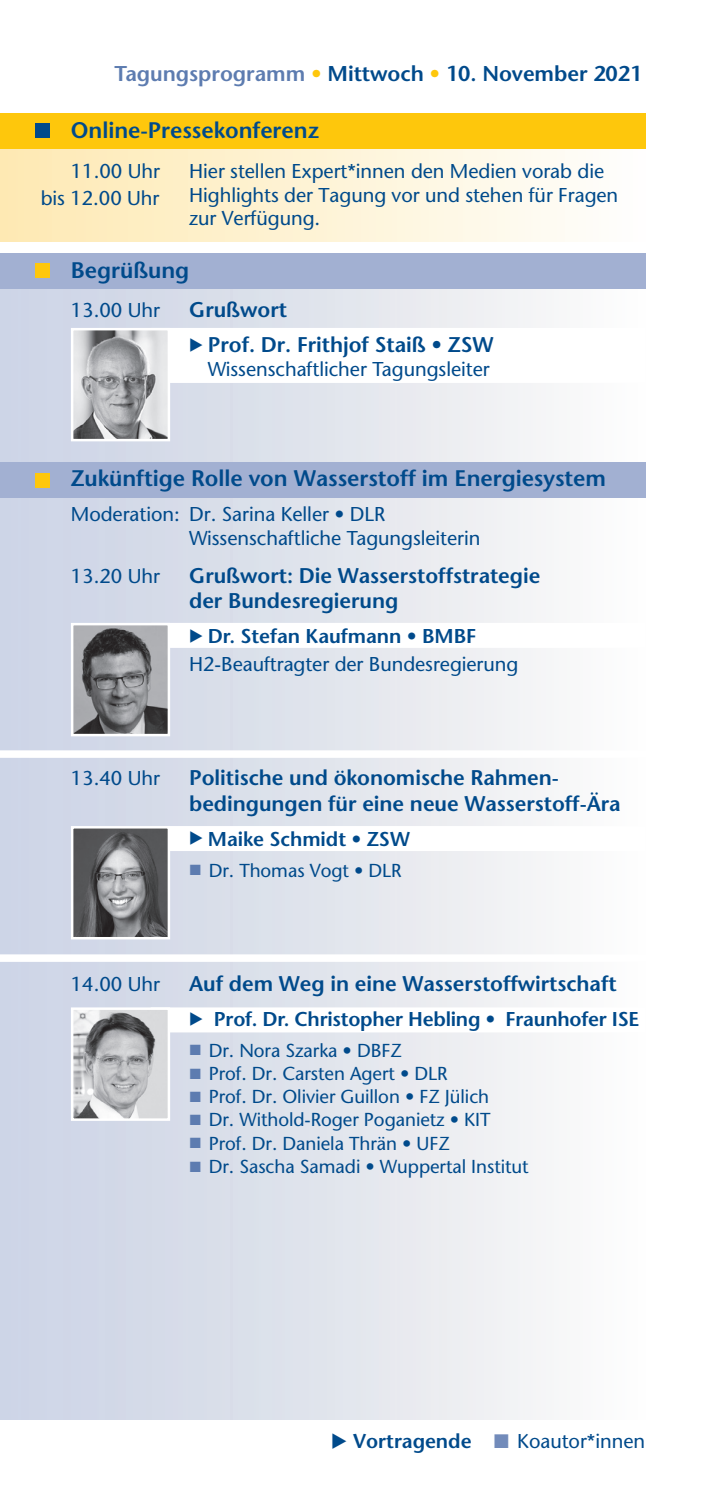
<style>
.page{position:relative;width:709px;height:1489px;background:#fff}
.page>*{position:absolute;margin:0;border:0;box-sizing:border-box;transform-origin:0 0}
.t1{font:600 22.5px "Stone Sans";letter-spacing:-.005em;color:#004a8b}
.t2{font:600 21.5px "Stone Sans";letter-spacing:-.005em;color:#004a8b}
.t3{font:600 21.25px/25.5px "Stone Sans";letter-spacing:-.005em;color:#004a8b}
.t4{font:20px/23.8px "Stone Sans";letter-spacing:-.005em;color:#004a8b}
.t5{font:600 20px "Stone Sans";letter-spacing:-.015em;color:#004a8b}
.t6{font:18.75px/23.2px "Stone Sans";letter-spacing:-.005em;color:#004a8b}
.s1{color:#5d7cb0}
.s2{color:#fec70c}
.s3{font-family:"Pi European Three";font-weight:400;font-size:17.5px}
.s4{font-family:"Pi European Three";font-size:17.5px}
.s5{font-weight:600}
.s6{font-family:"Pi European Three";font-size:15px;color:#5d7cb0}
.s7{font-family:"Pi European Three"}
.s8{font-family:"Pi European Three";color:#728bba}
</style>
<div class="page">
<div style="left:0;top:255px;width:645px;height:1164px;background:linear-gradient(to right,#c9d1e3,#fcfbf9)"></div>
<div style="left:0;top:253px;width:645px;height:35px;background:#a2b0d2"></div>
<div style="left:0;top:462px;width:645px;height:36px;background:#a2b0d2"></div>
<div style="left:35px;top:263px;width:15px;height:15px;background:#fec70c"></div>
<div style="left:35px;top:473px;width:15px;height:14px;background:#fec70c"></div>
<div style="left:0;top:117px;width:645px;height:124px;background:linear-gradient(to right,#fee9b2,#fefefd)"></div>
<div style="left:0;top:113px;width:645px;height:36px;background:#fec70c"></div>
<div style="left:35px;top:124px;width:15px;height:14px;background:#004a8b"></div>
<div style="left:0;top:750px;width:709px;height:7px;background:#fff"></div>
<div style="left:0;top:954px;width:709px;height:7px;background:#fff"></div>
<div style="left:151px;top:328px;width:494px;height:55px;background:#fff"></div>
<img style="left:74px;top:331px;width:93px;height:107px">
<div style="left:71px;top:328px;width:99px;height:113px;border:2px solid #fff"></div>
<div style="left:151px;top:826px;width:494px;height:25px;background:#fff"></div>
<img style="left:74px;top:829px;width:93px;height:107px">
<div style="left:71px;top:826px;width:99px;height:113px;border:2px solid #fff"></div>
<hr style="left:708px;top:455px;width:1px;height:36px;background:#a2b0d2">
<div style="left:151px;top:1007px;width:494px;height:25px;background:#fff"></div>
<img style="left:74px;top:1010px;width:93px;height:107px">
<div style="left:71px;top:1007px;width:99px;height:113px;border:2px solid #fff"></div>
<div style="left:151px;top:623px;width:494px;height:25px;background:#fff"></div>
<img style="left:74px;top:626px;width:93px;height:107px">
<div style="left:71px;top:623px;width:99px;height:113px;border:2px solid #fff"></div>
<p class="t2" style="left:114px;top:60px;width:529px"><span class="s1">Tagungsprogramm</span> <span class="s2">•</span> Mittwoch <span class="s2">•</span> 10. November 2021</p>
<p class="t1" style="left:71px;top:117px;width:250px">Online-Pressekonferenz</p>
<p class="t4" style="left:71px;top:159px;width:91px">11.00 Uhr</p>
<p class="t4" style="left:189px;top:159px;width:430px">Hier stellen Expert*innen den Medien vorab die<br>Highlights der Tagung vor und stehen für Fragen zur Verfügung.</p>
<p class="t1" style="left:71px;top:256px;width:120px">Begrüßung</p>
<p class="t4" style="left:71px;top:298px;width:91px">13.00 Uhr</p>
<p class="t3" style="left:189px;top:292px;width:306px;line-height:35px">Grußwort<br><span class="s3">E</span> Prof. Dr. Frithjof Staiß • ZSW</p>
<p class="t4" style="left:208px;top:357px;width:283px">Wissenschaftlicher Tagungsleiter</p>
<p class="t4" style="left:41px;top:185px;width:120px">bis 12.00 Uhr</p>
<p class="t1" style="left:71px;top:464px;width:536px">Zukünftige Rolle von Wasserstoff im Energiesystem</p>
<p class="t4" style="left:189px;top:502px;width:293px;text-indent:-118px">Moderation: Dr. Sarina Keller • DLR<br>Wissenschaftliche Tagungsleiterin</p>
<p class="t4" style="left:71px;top:563px;width:91px">13.20 Uhr</p>
<p class="t3" style="left:189px;top:562px;width:353px">Grußwort: Die Wasserstoffstrategie der Bundesregierung</p>
<p class="t4" style="left:189px;top:622px;width:331px;line-height:27.5px"><span class="s4">E</span> <span class="s5">Dr. Stefan Kaufmann • BMBF<br></span>H2-Beauftragter der Bundesregierung</p>
<p class="t4" style="left:71px;top:766px;width:91px">13.40 Uhr</p>
<p class="t3" style="left:189px;top:764px;width:433px">Politische und ökonomische Rahmen&shy;bedingungen für eine neue Wasserstoff-Ära</p>
<p class="t5" style="left:189px;top:826px;width:222px"><span class="s3">E</span> Maike Schmidt • ZSW</p>
<p class="t6" style="left:189px;top:858px;width:214px"><span class="s6">L</span> Dr. Thomas Vogt • DLR</p>
<p class="t4" style="left:71px;top:972px;width:91px">14.00 Uhr</p>
<p class="t3" style="left:189px;top:970px;width:429px">Auf dem Weg in eine Wasserstoffwirtschaft</p>
<p class="t5" style="left:189px;top:1006px;width:452px"><span class="s3">E</span> Prof. Dr. Christopher Hebling • Fraunhofer ISE</p>
<p class="t6" style="left:189px;top:1038px;width:341px"><span class="s6">L</span> Dr. Nora Szarka • DBFZ<br><span class="s6">L</span> Prof. Dr. Carsten Agert • DLR<br><span class="s6">L</span> Prof. Dr. Olivier Guillon • FZ Jülich<br><span class="s6">L</span> Dr. Withold-Roger Poganietz • KIT<br><span class="s6">L</span> Prof. Dr. Daniela Thrän • UFZ<br><span class="s6">L</span> Dr. Sascha Samadi • Wuppertal Institut</p>
<p class="t4" style="left:331px;top:1428px;width:315px"><span class="s7">E</span> <span class="s5">Vortragende</span> <span class="s8">L</span> Koautor*innen</p>
</div>
